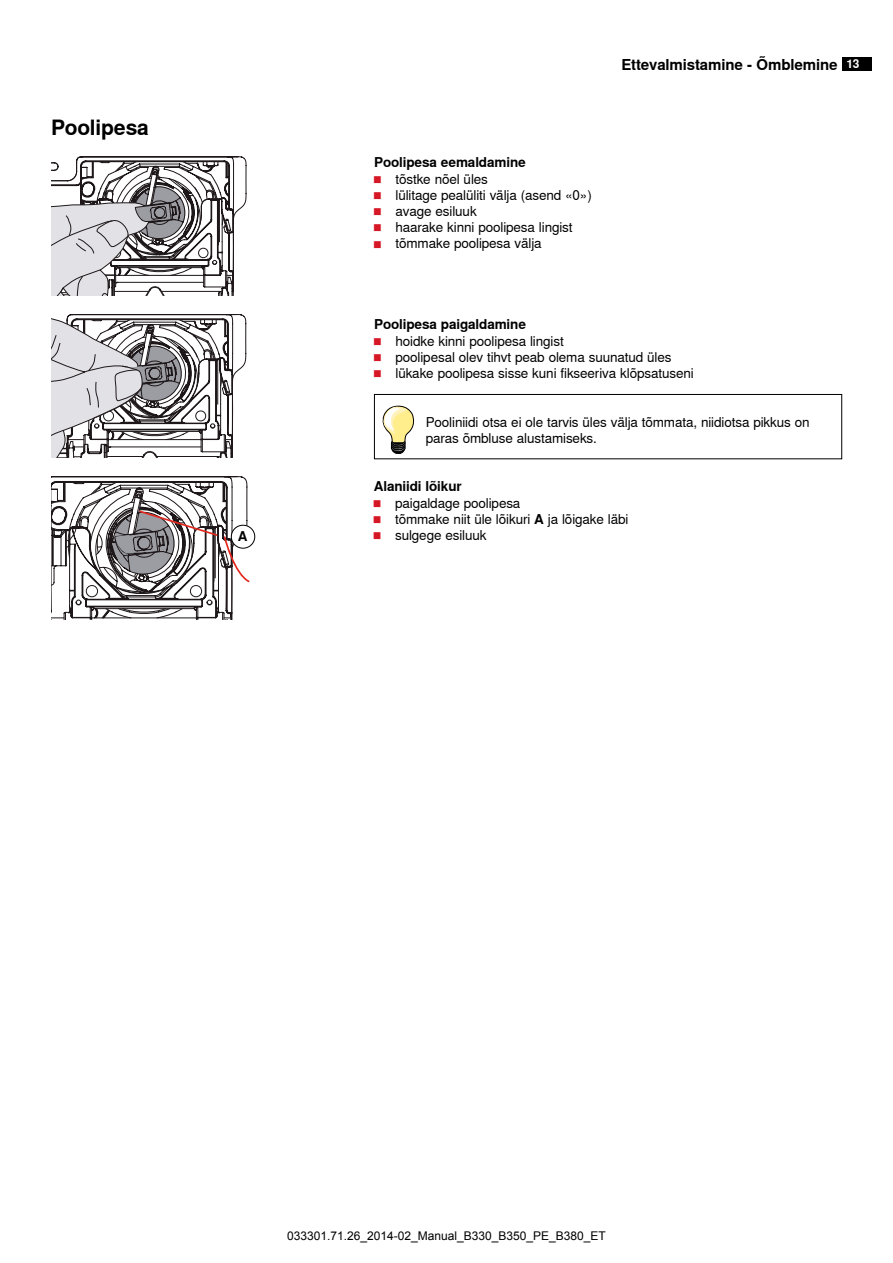
<style>
.page{position:relative;width:893px;height:1263px;background:#fff}
.page>*{position:absolute;margin:0;border:0;box-sizing:border-box;transform-origin:0 0}
.t1{font:700 21px "Nimbus Sans Global";letter-spacing:-.01em;color:#000}
.t2{font:700 15px "Nimbus Sans Global";letter-spacing:-.01em;color:#000}
.t3{font:13.5px/16.2px "Nimbus Sans Global";letter-spacing:-.01em;color:#000}
.t4{font:700 13.5px "Nimbus Sans Global";color:#000}
.t5{font:12px "Arial";color:#000}
.s1{font-size:12px;color:#fff}
.s2{font-weight:700}
.s3{font-weight:700;font-size:6.75px;color:#d61726}
</style>
<div class="page">
<div style="left:842px;top:57px;width:30px;height:13px;background:#000"></div>
<svg style="left:51px;top:314px;width:196px;height:144px"></svg>
<svg style="left:51px;top:476px;width:205px;height:144px"></svg>
<div style="left:231px;top:525px;width:24px;height:23px;background:#fff;border-radius:50%"></div>
<div style="left:231px;top:525px;width:24px;height:24px;border:1px solid #000;border-radius:50%"></div>
<svg style="left:383px;top:406px;width:31px;height:48px"></svg>
<div style="left:374px;top:394px;width:468px;height:65px;border:1px solid #000"></div>
<svg style="left:51px;top:156px;width:196px;height:140px"></svg>
<h1 class="t1" style="left:51px;top:115px;width:99px">Poolipesa</h1>
<p class="t4" style="left:238px;top:528px;width:11px">A</p>
<p class="t2" style="left:621px;top:56px;width:240px">Ettevalmistamine - Õmblemine <span class="s1">13</span></p>
<p class="t3" style="left:374px;top:155px;width:219px"><span class="s2">Poolipesa eemaldamine<br></span><span class="s3">█</span> tõstke nõel üles<br><span class="s3">█</span> lülitage pealüliti välja (asend «0») <span class="s3">█</span> avage esiluuk<br><span class="s3">█</span> haarake kinni poolipesa lingist<br><span class="s3">█</span> tõmmake poolipesa välja</p>
<p class="t3" style="left:374px;top:317px;width:321px"><span class="s2">Poolipesa paigaldamine<br></span><span class="s3">█</span> hoidke kinni poolipesa lingist<br><span class="s3">█</span> poolipesal olev tihvt peab olema suunatud üles<br><span class="s3">█</span> lükake poolipesa sisse kuni fikseeriva klõpsatuseni</p>
<p class="t3" style="left:426px;top:414px;width:385px">Pooliniidi otsa ei ole tarvis üles välja tõmmata, niidiotsa pikkus on paras õmbluse alustamiseks.</p>
<p class="t3" style="left:374px;top:479px;width:256px"><span class="s2">Alaniidi lõikur<br></span><span class="s3">█</span> paigaldage poolipesa<br><span class="s3">█</span> tõmmake niit üle lõikuri <span class="s2">A</span> ja lõigake läbi <span class="s3">█</span> sulgege esiluuk</p>
<p class="t5" style="left:287px;top:1227px;width:320px">033301.71.26_2014-02_Manual_B330_B350_PE_B380_ET</p>
</div>
